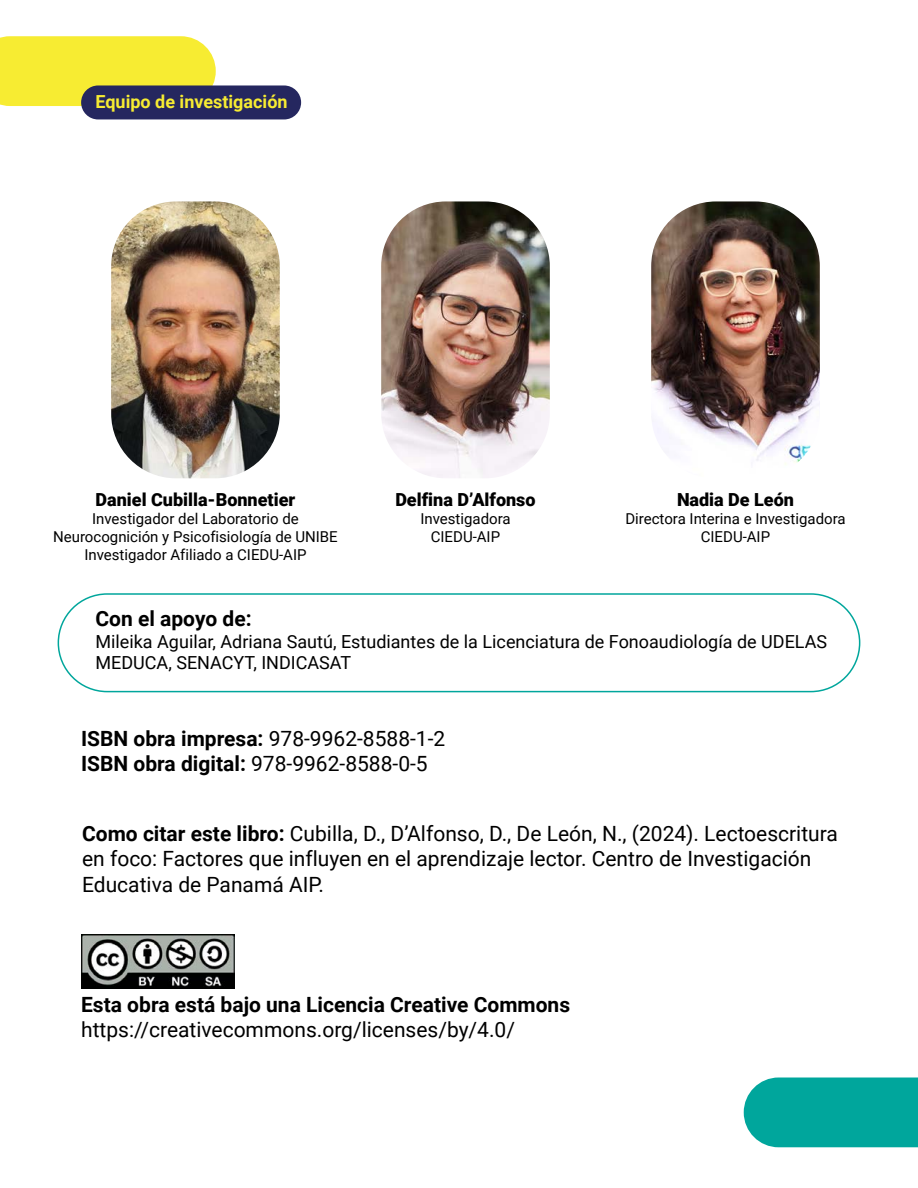
<style>
.page{position:relative;width:918px;height:1188px;background:#fff}
.page>*{position:absolute;margin:0;border:0;box-sizing:border-box;transform-origin:0 0}
.t1{font:21px/25.2px "Roboto";color:#000}
.t2{font:700 21px "Roboto";color:#000}
.t3{font:18px/21.6px "Roboto";color:#000}
.t4{font:900 18px "Roboto";color:#000}
.t5{font:700 18px "Roboto";color:#f7ec32}
.t6{font:15px/18px "Roboto";color:#000;text-align:center}
.s1{font-weight:700}
</style>
<div class="page">
<div style="left:744px;top:1078px;width:174px;height:69px;background:#00a69c"></div>
<div style="left:0;top:36px;width:216px;height:70px;background:#f7ec32"></div>
<div style="left:81px;top:85px;width:220px;height:34px;background:#25275f;border-radius:17px"></div>
<img style="left:111px;top:201px;width:169px;height:277px">
<img style="left:651px;top:201px;width:169px;height:264px">
<img style="left:381px;top:201px;width:169px;height:277px">
<div style="left:58px;top:593px;width:802px;height:99px;border:2px solid #00a69c;border-radius:49px"></div>
<img style="left:82px;top:935px;width:152px;height:53px">
<p class="t5" style="left:95px;top:89px;width:194px">Equipo de investigación</p>
<p class="t4" style="left:96px;top:487px;width:201px">Daniel Cubilla-Bonnetier</p>
<p class="t6" style="left:53px;top:509px;width:286px">Investigador del Laboratorio de<br>Neurocognición y Psicofisiología de UNIBE<br>Investigador Afiliado a CIEDU-AIP</p>
<p class="t4" style="left:395px;top:487px;width:142px">Delfina D’Alfonso</p>
<p class="t6" style="left:420px;top:509px;width:92px">Investigadora<br>CIEDU-AIP</p>
<p class="t4" style="left:677px;top:487px;width:119px">Nadia De León</p>
<p class="t6" style="left:625px;top:509px;width:222px">Directora Interina e Investigadora<br>CIEDU-AIP</p>
<p class="t2" style="left:95px;top:604px;width:158px">Con el apoyo de:</p>
<p class="t3" style="left:95px;top:630px;width:733px">Mileika Aguilar, Adriana Sautú, Estudiantes de la Licenciatura de Fonoaudiología de UDELAS<br>MEDUCA, SENACYT, INDICASAT</p>
<p class="t1" style="left:81px;top:725px;width:366px"><span class="s1">ISBN obra impresa:</span> 978-9962-8588-1-2<br><span class="s1">ISBN obra digital:</span> 978-9962-8588-0-5</p>
<p class="t1" style="left:82px;top:820px;width:757px"><span class="s1">Como citar este libro:</span> Cubilla, D., D’Alfonso, D., De León, N., (2024). Lectoescritura en foco: Factores que influyen en el aprendizaje lector. Centro de Investigación<br>Educativa de Panamá AIP.</p>
<p class="t2" style="left:81px;top:990px;width:491px">Esta obra está bajo una Licencia Creative Commons</p>
<p class="t1" style="left:81px;top:1016px;width:435px">https://creativecommons.org/licenses/by/4.0/</p>
</div>
